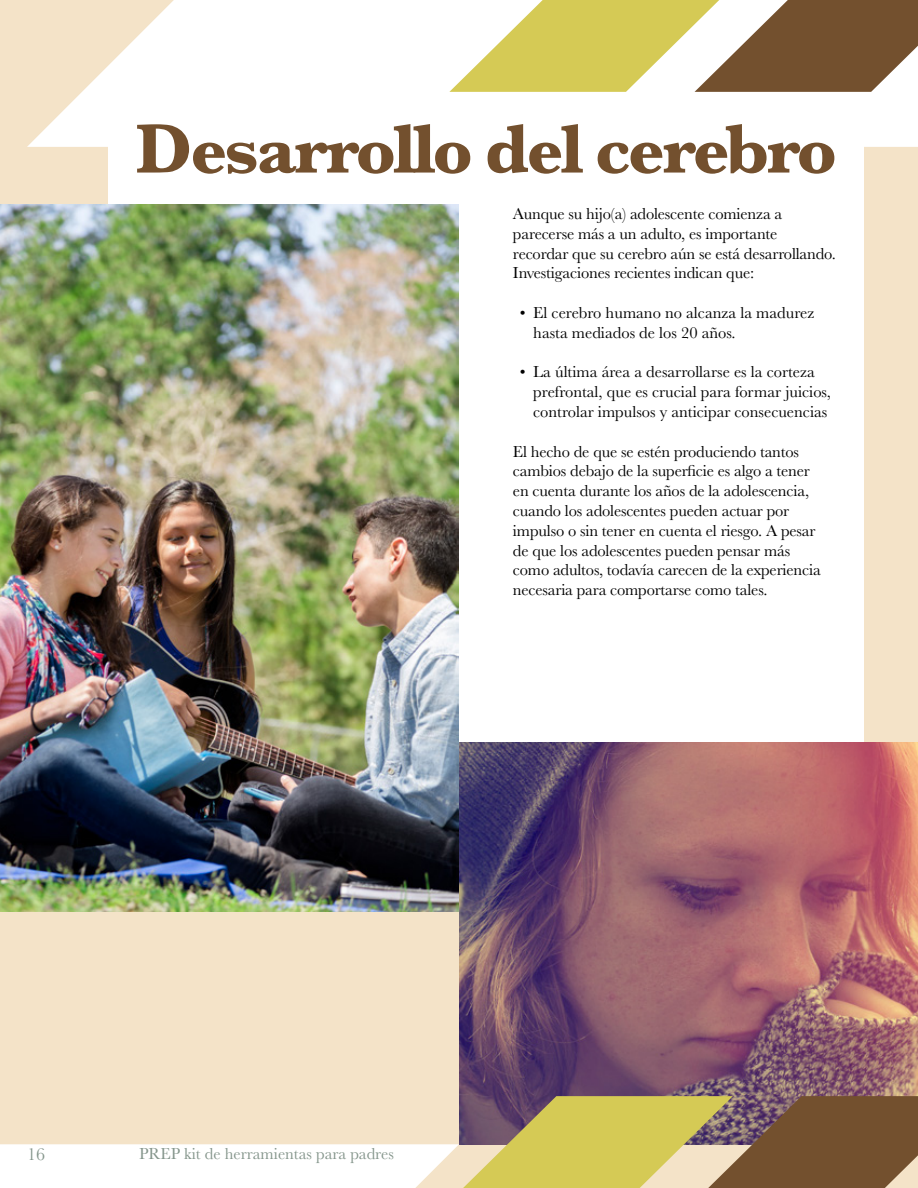
<style>
.page{position:relative;width:918px;height:1188px;background:#f4e3c8}
.page>*{position:absolute;margin:0;border:0;box-sizing:border-box;transform-origin:0 0}
.t1{font:700 72px "Baskerville";letter-spacing:-.04em;color:#73502e}
.t2{font:18px "Baskerville";color:#84958b}
.t3{font:16.5px/19.8px "Baskerville";letter-spacing:-.01em;color:#000}
.t4{font:16.5px "Baskerville";color:#84958b}
</style>
<div class="page">
<div style="left:109px;top:109px;width:755px;height:633px;background:#fff"></div>
<svg style="left:27px;top:0;width:891px;height:147px;fill:#fff"></svg>
<img style="left:459px;top:742px;width:459px;height:354px">
<img style="left:0;top:204px;width:459px;height:708px">
<svg style="left:0;top:1096px;width:918px;height:92px"></svg>
<svg style="left:449px;top:0;width:469px;height:92px;background:#bead75"></svg>
<h1 class="t1" style="left:135px;top:99px;width:704px">Desarrollo del cerebro</h1>
<p class="t3" style="left:513px;top:204px;width:325px">Aunque su hijo(a) adolescente comienza a parecerse más a un adulto, es importante recordar que su cerebro aún se está desarrollando.<br>Investigaciones recientes indican que:</p>
<p class="t3" style="left:533px;top:303px;width:283px;text-indent:-13px">• El cerebro humano no alcanza la madurez hasta mediados de los 20 años.</p>
<p class="t3" style="left:533px;top:362px;width:299px;text-indent:-13px">• La última área a desarrollarse es la corteza prefrontal, que es crucial para formar juicios, controlar impulsos y anticipar consecuencias</p>
<p class="t3" style="left:513px;top:442px;width:309px">El hecho de que se estén produciendo tantos cambios debajo de la superficie es algo a tener en cuenta durante los años de la adolescencia, cuando los adolescentes pueden actuar por impulso o sin tener en cuenta el riesgo. A pesar de que los adolescentes pueden pensar más como adultos, todavía carecen de la experiencia necesaria para comportarse como tales.</p>
<p class="t2" style="left:27px;top:1143px;width:19px">16</p>
<p class="t4" style="left:139px;top:1143px;width:256px">PREP kit de herramientas para padres</p>
</div>
